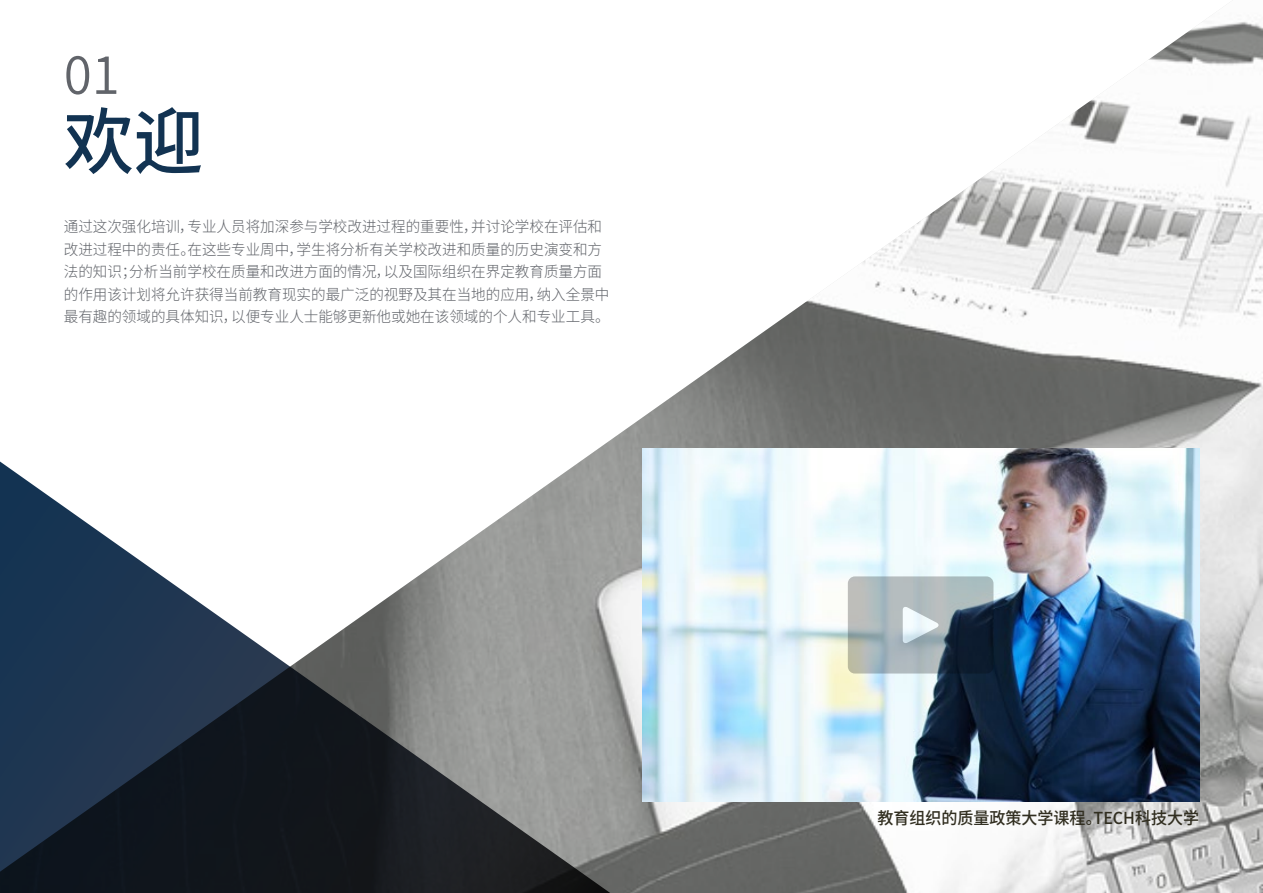
<style>
.page{position:relative;width:1263px;height:893px;background:#fff}
.page>*{position:absolute;margin:0;border:0;box-sizing:border-box;transform-origin:0 0}
.t1{font:500 72px "Source Han Sans CN";color:#123352}
.t2{font:52.5px "Source Han Sans CN";color:#61646a}
.t3{font:500 16.5px "Source Han Sans CN";color:#312e20}
.t4{font:300 15px/22.5px "Source Han Sans CN";color:#61646a}
</style>
<div class="page">
<img style="left:602px;top:21px;width:661px;height:872px">
<img style="left:642px;top:448px;width:557px;height:353px">
<svg style="left:848px;top:576px;width:145px;height:97px;background:#8e9ba1"></svg>
<svg style="left:0;top:446px;width:640px;height:447px"></svg>
<h2 class="t2" style="left:64px;top:45px;width:57px">01</h2>
<h1 class="t1" style="left:64px;top:101px;width:141px">欢迎</h1>
<p class="t4" style="left:64px;top:216px;width:547px">通过这次强化培训，专业人员将加深参与学校改进过程的重要性，并讨论学校在评估和改进过程中的责任。在这些专业周中，学生将分析有关学校改进和质量的历史演变和方法的知识；分析当前学校在质量和改进方面的情况，以及国际组织在界定教育质量方面的作用该计划将允许获得当前教育现实的最广泛的视野及其在当地的应用，纳入全景中最有趣的领域的具体知识，以便专业人士能够更新他或她在该领域的个人和专业工具。</p>
<p class="t3" style="left:877px;top:809px;width:323px">教育组织的质量政策大学课程。TECH科技大学</p>
</div>
